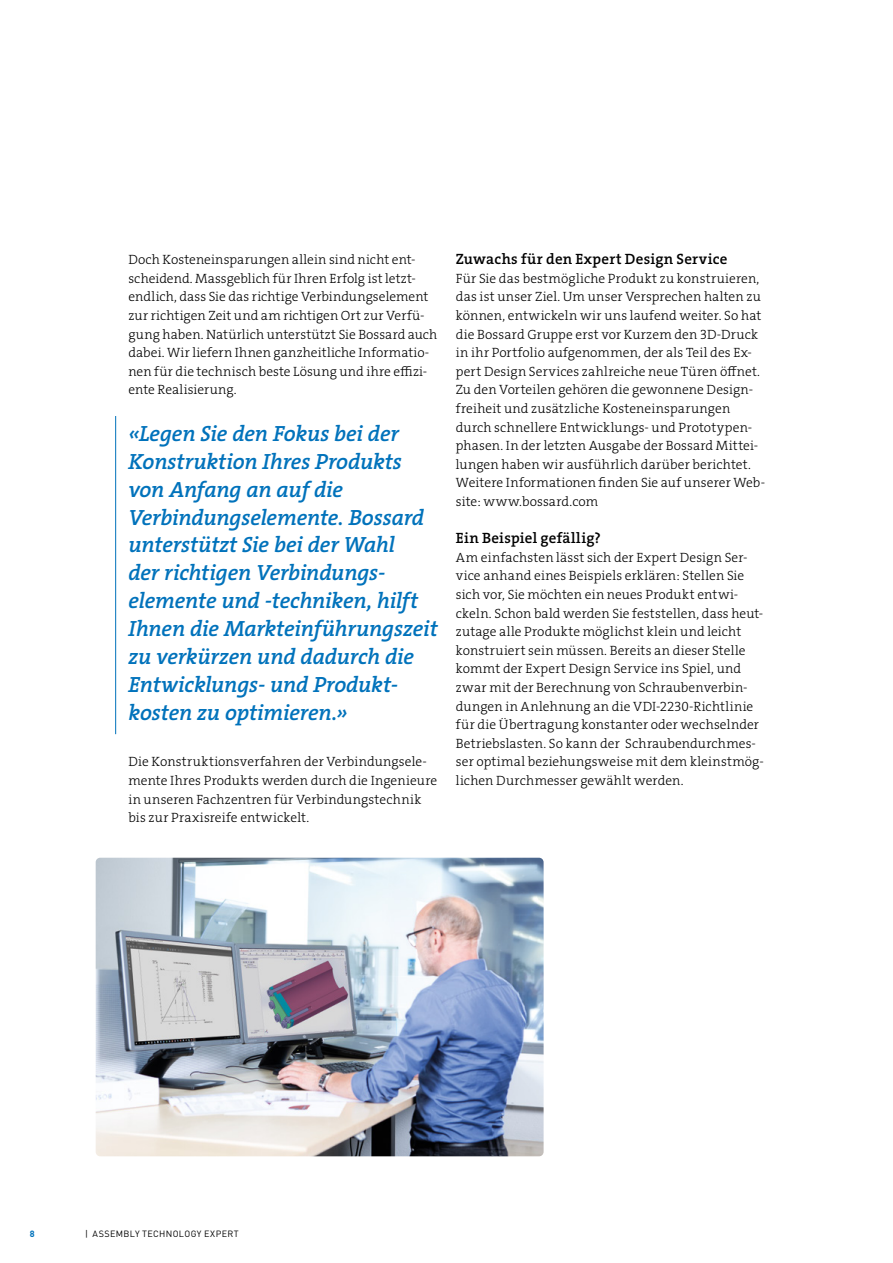
<style>
.page{position:relative;width:893px;height:1263px;background:#fff}
.page>*{position:absolute;margin:0;border:0;box-sizing:border-box;transform-origin:0 0}
.t1{font:22.2px/27.9px "The Serif HP6 Se Bld IT";letter-spacing:-.01em;color:#0072bb}
.t2{font:15px "The Serif HP6 Se Bld";letter-spacing:.015em;color:#000}
.t3{font:13.5px/18.6px "The Serif HP3 Lig";letter-spacing:.01em;color:#000}
.t4{font:9px "DINOT";letter-spacing:.04em;color:#000}
.t5{font:700 9px "DINOT";color:#0072bb}
</style>
<div class="page">
<hr style="left:115px;top:416px;width:1px;height:318px;background:#0072bb">
<img style="left:96px;top:858px;width:448px;height:298px">
<p class="t3" style="left:128px;top:250px;width:310px">Doch Kosteneinsparungen allein sind nicht ent&shy;scheidend. Massgeblich für Ihren Erfolg ist letzt&shy;endlich, dass Sie das richtige Verbindungselement zur richtigen Zeit und am richtigen Ort zur Verfü&shy;gung haben. Natürlich unterstützt Sie Bossard auch dabei. Wir liefern Ihnen ganzheitliche Informatio&shy;nen für die technisch beste Lösung und ihre effizi&shy;ente Realisierung.</p>
<p class="t1" style="left:128px;top:420px;width:311px">«Legen Sie den Fokus bei der<br>Konstruktion Ihres Produkts von Anfang an auf die<br>Verbindungselemente. Bossard unterstützt Sie bei der Wahl<br>der richtigen Verbindungs&shy;elemente und -techniken, hilft<br>Ihnen die Markteinführungszeit zu verkürzen und dadurch die<br>Entwicklungs- und Produkt&shy;kosten zu optimieren.»</p>
<p class="t3" style="left:128px;top:753px;width:310px">Die Konstruktionsverfahren der Verbindungsele&shy;mente Ihres Produkts werden durch die Ingenieure in unseren Fachzentren für Verbindungstechnik bis zur Praxisreife entwickelt.</p>
<p class="t2" style="left:456px;top:249px;width:273px">Zuwachs für den Expert Design Service</p>
<p class="t3" style="left:456px;top:269px;width:311px">Für Sie das bestmögliche Produkt zu konstruieren, das ist unser Ziel. Um unser Versprechen halten zu können, entwickeln wir uns laufend weiter. So hat die Bossard Gruppe erst vor Kurzem den 3D-Druck in ihr Portfolio aufgenommen, der als Teil des Ex&shy;pert Design Services zahlreiche neue Türen öffnet.<br>Zu den Vorteilen gehören die gewonnene Design&shy;freiheit und zusätzliche Kosteneinsparungen durch schnellere Entwicklungs- und Prototypen&shy;phasen. In der letzten Ausgabe der Bossard Mittei&shy;lungen haben wir ausführlich darüber berichtet.<br>Weitere Informationen finden Sie auf unserer Web&shy;site: www.bossard.com</p>
<p class="t2" style="left:456px;top:528px;width:146px">Ein Beispiel gefällig?</p>
<p class="t3" style="left:456px;top:548px;width:309px">Am einfachsten lässt sich der Expert Design Ser&shy;vice anhand eines Beispiels erklären: Stellen Sie sich vor, Sie möchten ein neues Produkt entwi&shy;ckeln. Schon bald werden Sie feststellen, dass heut&shy;zutage alle Produkte möglichst klein und leicht konstruiert sein müssen. Bereits an dieser Stelle kommt der Expert Design Service ins Spiel, und zwar mit der Berechnung von Schraubenverbin&shy;dungen in Anlehnung an die VDI-2230-Richtlinie für die Übertragung konstanter oder wechselnder Betriebslasten. So kann der Schraubendurchmes&shy;ser optimal beziehungsweise mit dem kleinstmög&shy;lichen Durchmesser gewählt werden.</p>
<p class="t5" style="left:30px;top:1227px;width:6px">8</p>
<p class="t4" style="left:85px;top:1227px;width:155px">| ASSEMBLY TECHNOLOGY EXPERT</p>
</div>
